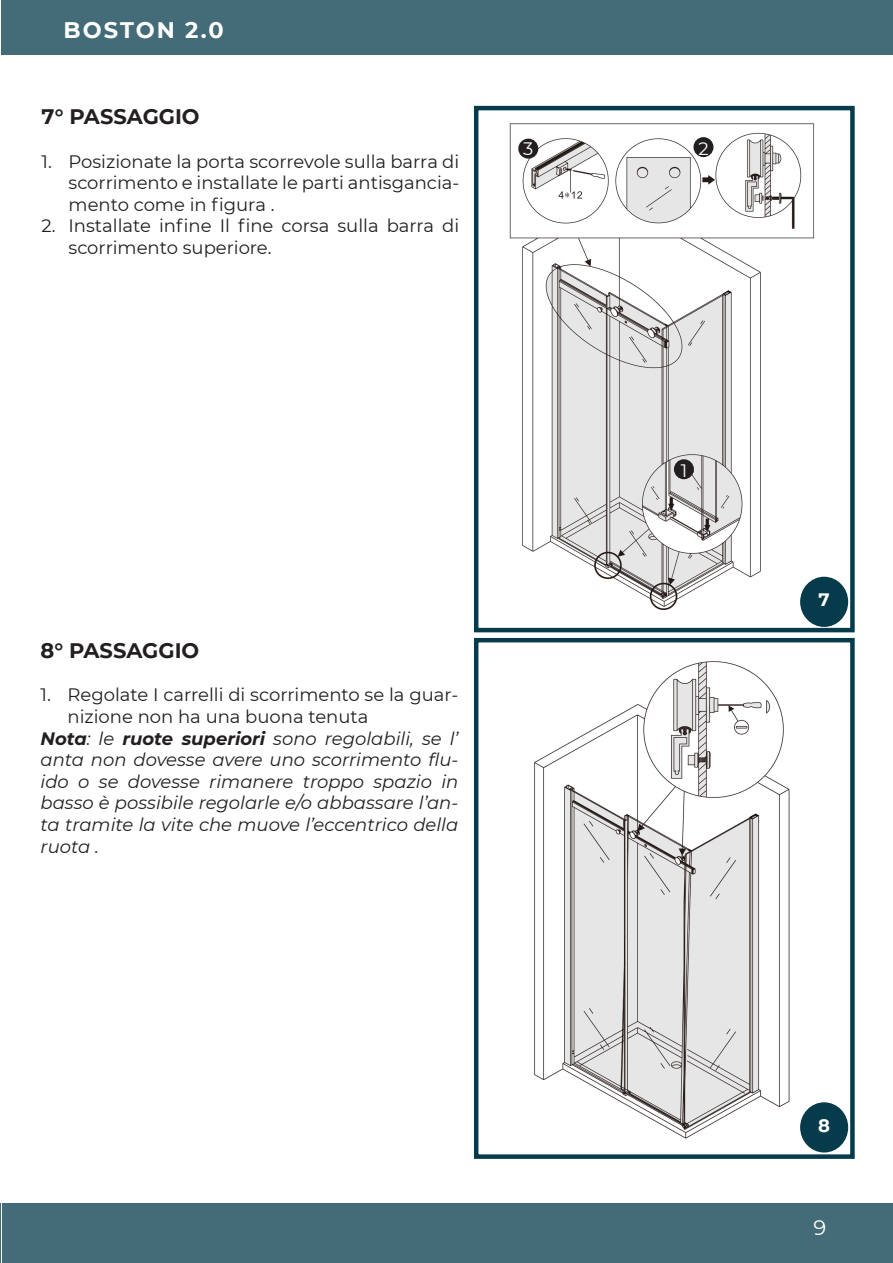
<style>
.page{position:relative;width:893px;height:1263px;background:#fff}
.page>*{position:absolute;margin:0;border:0;box-sizing:border-box;transform-origin:0 0}
.t1{font:700 22.5px "Montserrat";letter-spacing:.09em;color:#fff}
.t2{font:700 21px "Montserrat";color:#231f20}
.t3{font:21px "Montserrat";color:#fff}
.t4{font:18px/21.6px "Montserrat";color:#231f20}
.t5{font:italic 18px/21.6px "Montserrat";color:#231f20;text-align:justify}
.t6{font:18px "Montserrat";color:#fff}
.t7{font:700 18px "Montserrat";color:#fff}
.s1{font-weight:700}
</style>
<div class="page">
<img style="left:509px;top:123px;width:340px;height:504px">
<div style="left:474px;top:106px;width:381px;height:526px;border:4px solid #063b4b"></div>
<div style="left:801px;top:577px;width:46px;height:49px;background:#063b4b;border-radius:50%"></div>
<div style="left:800px;top:577px;width:48px;height:50px;border:2px solid #063b4b;border-radius:50%"></div>
<hr style="left:0;top:1203px;width:1px;height:60px;background:#063b4b">
<div style="left:1px;top:0;width:892px;height:54px;background:#446c78"></div>
<div style="left:2px;top:1203px;width:891px;height:60px;background:#446c78"></div>
<img style="left:534px;top:661px;width:315px;height:492px">
<div style="left:474px;top:638px;width:381px;height:521px;border:4px solid #063b4b"></div>
<div style="left:801px;top:1103px;width:46px;height:49px;background:#063b4b;border-radius:50%"></div>
<div style="left:800px;top:1102px;width:48px;height:50px;border:2px solid #063b4b;border-radius:50%"></div>
<div style="left:519px;top:139px;width:18px;height:19px;background:#231f20;border-radius:50%"></div>
<div style="left:518px;top:139px;width:20px;height:20px;border:2px solid #231f20;border-radius:50%"></div>
<div style="left:675px;top:460px;width:18px;height:18px;background:#231f20;border-radius:50%"></div>
<div style="left:674px;top:459px;width:20px;height:20px;border:2px solid #231f20;border-radius:50%"></div>
<div style="left:694px;top:138px;width:19px;height:18px;background:#231f20;border-radius:50%"></div>
<div style="left:693px;top:137px;width:20px;height:20px;border:2px solid #231f20;border-radius:50%"></div>
<p class="t1" style="left:64px;top:14px;width:162px">BOSTON 2.0</p>
<p class="t2" style="left:42px;top:102px;width:160px">7° PASSAGGIO</p>
<p class="t4" style="left:69px;top:150px;width:392px;text-align:justify;text-indent:-27px">1. Posizionate la porta scorrevole sulla barra di scorrimento e installate le parti antisgancia&shy;mento come in figura .</p>
<p class="t4" style="left:69px;top:215px;width:392px;text-indent:-27px">2. Installate infine Il fine corsa sulla barra di scorrimento superiore.</p>
<p class="t6" style="left:523px;top:136px;width:12px">3</p>
<p class="t2" style="left:41px;top:636px;width:160px">8° PASSAGGIO</p>
<p class="t4" style="left:68px;top:684px;width:392px;text-indent:-27px">1. Regolate I carrelli di scorrimento se la guar&shy;nizione non ha una buona tenuta</p>
<p class="t5" style="left:41px;top:727px;width:419px"><span class="s1">Nota</span>: le <span class="s1">ruote superiori</span> sono regolabili, se l’ anta non dovesse avere uno scorrimento flu&shy;ido o se dovesse rimanere troppo spazio in basso è possibile regolarle e/o abbassare l’an&shy;ta tramite la vite che muove l’eccentrico della ruota .</p>
<p class="t6" style="left:698px;top:136px;width:12px">2</p>
<p class="t6" style="left:681px;top:458px;width:8px">1</p>
<p class="t7" style="left:819px;top:587px;width:13px">7</p>
<p class="t7" style="left:818px;top:1113px;width:13px">8</p>
<p class="t3" style="left:813px;top:1213px;width:14px">9</p>
</div>
